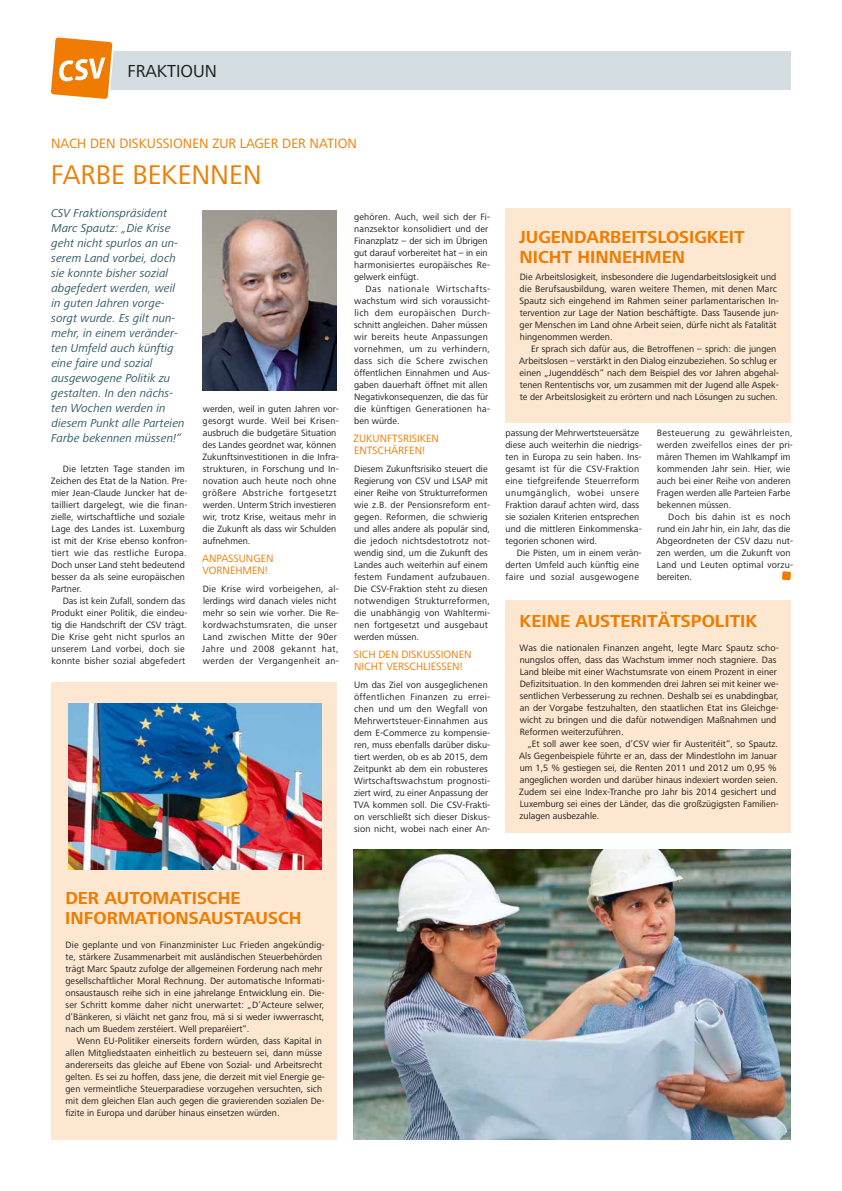
<style>
.page{position:relative;width:842px;height:1191px;background:#fff}
.page>*{position:absolute;margin:0;border:0;box-sizing:border-box;transform-origin:0 0}
.t1{font:28px "Frutiger Next LT";color:#ef7c00}
.t2{font:700 18px/20px "Frutiger Next LT";color:#ef7c00}
.t3{font:18px "Frutiger Next LT";color:#1a1a18}
.t4{font:14px "Frutiger Next LT";color:#ef7c00}
.t5{font:italic 12px/15px "Frutiger Next LT";color:#2d5967}
.t6{font:11px/12px "Frutiger Next LT";color:#ef7c00}
.t7{font:9.5px/12px "Frutiger Next LT";color:#1a1a18}
.t8{font:9.5px/12px "Frutiger Next LT";letter-spacing:.03em;color:#1a1a18}
</style>
<div class="page">
<div style="left:62px;top:51px;width:729px;height:38px;background:#d3dde2"></div>
<svg style="left:51px;top:37px;width:63px;height:62px"></svg>
<svg style="left:782px;top:571px;width:9px;height:9px"></svg>
<div style="left:51px;top:682px;width:286px;height:458px;background:#fde7d1"></div>
<div style="left:505px;top:208px;width:286px;height:214px;background:#fde7d1"></div>
<div style="left:505px;top:600px;width:286px;height:232px;background:#fde7d1"></div>
<img style="left:68px;top:703px;width:253px;height:166px">
<img style="left:354px;top:849px;width:437px;height:291px">
<img style="left:202px;top:210px;width:135px;height:181px">
<h2 class="t3" style="left:127px;top:61px;width:91px">FRAKTIOUN</h2>
<h3 class="t4" style="left:51px;top:136px;width:277px">Nach den Diskussion en zur Lager der Nation</h3>
<h1 class="t1" style="left:51px;top:159px;width:208px">Farbe bekenn en</h1>
<p class="t5" style="left:51px;top:205px;width:135px">CSV Fraktionspräsident<br>Marc Spautz: „Die Krise geht nicht spurlos an un&shy;serem Land vorbei, doch sie konnte bisher sozial abgefedert werden, weil in guten Jahren vorge&shy;sorgt wurde. Es gilt nun&shy;mehr, in einem veränder&shy;ten Umfeld auch künftig eine faire und sozial ausgewogene Politik zu gestalten. In den nächs&shy;ten Wochen werden in diesem Punkt alle Parteien<br>Farbe bekennen müssen!“</p>
<p class="t7" style="left:51px;top:463px;width:138px;text-indent:12px">Die letzten Tage standen im<br>Zeichen des Etat de la Nation. Pre&shy;mier Jean-Claude Juncker hat de&shy;tailliert dargelegt, wie die finan&shy;zielle, wirtschaftliche und soziale<br>Lage des Landes ist. Luxemburg ist mit der Krise ebenso konfron&shy;tiert wie das restliche Europa.<br>Doch unser Land steht bedeutend besser da als seine europäischen<br>Partner.</p>
<p class="t7" style="left:51px;top:595px;width:138px;text-indent:11px">Das ist kein Zufall, sondern das<br>Produkt einer Politik, die eindeu&shy;tig die Handschrift der CSV trägt.<br>Die Krise geht nicht spurlos an unserem Land vorbei, doch sie konnte bisher sozial abgefedert</p>
<p class="t7" style="left:354px;top:211px;width:138px">gehören. Auch, weil sich der Fi&shy;nanzsektor konsolidiert und der<br>Finanzplatz – der sich im Übrigen gut darauf vorbereitet hat – in ein harmonisiertes europäisches Re&shy;gelwerk einfügt.</p>
<p class="t7" style="left:354px;top:283px;width:138px;text-indent:11px">Das nationale Wirtschafts&shy;wachstum wird sich voraussicht&shy;lich dem europäischen Durch&shy;schnitt angleichen. Daher müssen wir bereits heute Anpassungen vornehmen, um zu verhindern, dass sich die Schere zwischen öffentlichen Einnahmen und Aus&shy;gaben dauerhaft öffnet mit allen<br>Negativkonsequenzen, die das für die künftigen Generationen ha&shy;ben würde.</p>
<p class="t6" style="left:354px;top:432px;width:8px">Zukunft</p>
<p class="t7" style="left:202px;top:403px;width:138px">werden, weil in guten Jahren vor&shy;gesorgt wurde. Weil bei Krisen&shy;ausbruch die budgetäre Situation des Landes geordnet war, können<br>Zukunftsinvestitionen in die Infra&shy;strukturen, in Forschung und In&shy;novation auch heute noch ohne größere Abstriche fortgesetzt werden. Unterm Strich investieren wir, trotz Krise, weitaus mehr in die Zukunft als dass wir Schulden aufnehmen.</p>
<p class="t6" style="left:202px;top:552px;width:71px">Anpassungen vorn</p>
<p class="t6" style="left:354px;top:432px;width:85px;text-indent:44px">srisiken entschärfen !</p>
<p class="t7" style="left:354px;top:463px;width:138px">Diesem Zukunftsrisiko steuert die<br>Regierung von CSV und LSAP mit einer Reihe von Strukturreformen wie z.B. der Pensionsreform ent&shy;gegen. Reformen, die schwierig und alles andere als populär sind, die jedoch nichtsdestotrotz not&shy;wendig sind, um die Zukunft des<br>Landes auch weiterhin auf einem festem Fundament aufzubauen.<br>Die CSV-Fraktion steht zu diesen notwendigen Strukturreformen, die unabhängig von Wahltermi&shy;nen fortgesetzt und ausgebaut werden müssen.</p>
<p class="t6" style="left:354px;top:648px;width:117px">Sich den Diskussion en nicht verschli eSSen !</p>
<p class="t7" style="left:353px;top:679px;width:138px">Um das Ziel von ausgeglichenen öffentlichen Finanzen zu errei&shy;chen und um den Wegfall von<br>Mehrwertsteuer-Einnahmen aus dem E-Commerce zu kompensie&shy;ren, muss ebenfalls darüber disku&shy;tiert werden, ob es ab 2015, dem<br>Zeitpunkt ab dem ein robusteres<br>Wirtschaftswachstum prognosti&shy;ziert wird, zu einer Anpassung der<br>TVA kommen soll. Die CSV-Frakti&shy;on verschließt sich dieser Diskus&shy;sion nicht, wobei nach einer An-</p>
<p class="t6" style="left:230px;top:564px;width:39px">ehmen!</p>
<p class="t8" style="left:202px;top:583px;width:138px">Die Krise wird vorbeigehen, al&shy;lerdings wird danach vieles nicht mehr so sein wie vorher. Die Re&shy;kordwachstumsraten, die unser<br>Land zwischen M itte der 90er<br>Jahre und 2008 gekannt hat, werden der Vergangenheit an-</p>
<h2 class="t2" style="left:519px;top:227px;width:227px">JUGENDARBEITSLOSIGKEIT<br>NICHT HINNEHMEN</h2>
<p class="t7" style="left:520px;top:271px;width:261px">Die Arbeitslosigkeit, insbesondere die Jugendarbeitslosigkeit und die Berufsausbildung, waren weitere Themen, mit denen Marc Spautz sich eingehend im Rahmen seiner parlamentarischen In&shy;tervention zur Lage der Nation beschäftigte. Dass Tausende jun&shy;ger Menschen im Land ohne Arbeit seien, dürfe nicht als Fatalität hingenommen werden.</p>
<p class="t7" style="left:519px;top:343px;width:261px;text-indent:12px">Er sprach sich dafür aus, die Betroffenen – sprich: die jungen Arbeitslosen – verstärkt in den Dialog einzubeziehen. So schlug er einen „Jugenddësch“ nach dem Beispiel des vor Jahren abgehal&shy;tenen Rententischs vor, um zusammen mit der Jugend alle Aspek&shy;te der Arbeitslosigkeit zu erörtern und nach Lösungen zu suchen.</p>
<p class="t7" style="left:505px;top:427px;width:138px">passung der M ehrwertsteuersätze diese auch weiterhin die niedrigs&shy;ten in Europa zu sein haben. Ins&shy;gesamt ist für die CSV-Fraktion eine tiefgreifende Steuerreform unumgänglich, wobei unsere<br>Fraktion darauf achten wird, dass sie sozialen Kriterien entsprechen und die mittleren Einkommenska&shy;tegorien schonen wird.</p>
<p class="t7" style="left:505px;top:547px;width:138px;text-indent:11px">Die Pisten, um in einem verän&shy;derten Umfeld auch künftig eine faire und sozial ausgewogene</p>
<p class="t7" style="left:657px;top:427px;width:138px">Besteuerung zu gewährleisten, werden zweifellos eines der pri&shy;mären Themen im Wahlkampf im kommenden Jahr sein. H ier, wie auch bei einer Reihe von anderen<br>Fragen werden alle Parteien Farbe bekennen müssen.</p>
<p class="t7" style="left:656px;top:511px;width:138px;text-indent:12px">Doch bis dahin ist es noch rund ein Jahr hin, ein Jahr, das die<br>Abgeordneten der CSV dazu nut&shy;zen werden, um die Zukunft von<br>Land und Leuten optimal vorzu&shy;bereiten.</p>
<h2 class="t2" style="left:519px;top:610px;width:239px">KEINE AUSTERITÄTSPOLITIK</h2>
<p class="t7" style="left:520px;top:641px;width:261px">Was die nationalen Finanzen angeht, legte Marc Spautz scho&shy;nungslos offen, dass das Wachstum immer noch stagniere. Das Land bleibe mit einer Wachstumsrate von einem Prozent in einer Defizitsituation. In den kommenden drei Jahren sei mit keiner we&shy;sentlichen Verbesserung zu rechnen. Deshalb sei es unabdingbar, an der Vorgabe festzuhalten, den staatlichen Etat ins Gleichge&shy;wicht zu bringen und die dafür notwendigen Maßnahmen und Reformen weiterzuführen.</p>
<p class="t7" style="left:519px;top:737px;width:261px;text-indent:8px">„Et soll awer kee soen, d’CSV wier fir Austeritéit“, so Spautz.<br>Als Gegenbeispiele führte er an, dass der M indestlohn im Januar um 1,5 % gestiegen sei, die Renten 2011 und 2012 um 0,95 % angeglichen worden und darüber hinaus indexiert worden seien.<br>Zudem sei eine Index-Tranche pro Jahr bis 2014 gesichert und Luxemburg sei eines der Länder, das die großzügigsten Familien&shy;zulagen ausbezahle.</p>
<h2 class="t2" style="left:65px;top:887px;width:238px">DER AUTOMATISCHE<br>INFORMATIONSAUSTAUSCH</h2>
<p class="t7" style="left:65px;top:938px;width:261px">Die geplante und von Finanzminister Luc Frieden angekündig&shy;te, stärkere Zusammenarbeit mit ausländischen Steuerbehörden trägt Marc Spautz zufolge der allgemeinen Forderung nach mehr gesellschaftlicher Moral Rechnung. Der automatische Informati&shy;onsaustausch reihe sich in eine jahrelange Entwicklung ein. Die&shy;ser Schritt komme daher nicht unerwartet: „D’Acteure selwer, d’Bänkeren, si vläicht net ganz frou, mä si si weder iwwerrascht, nach um Buedem zerstéiert. Well preparéiert“.</p>
<p class="t7" style="left:65px;top:1034px;width:261px;text-indent:11px">Wenn EU-Politiker einerseits fordern würden, dass Kapital in allen M itgliedstaaten einheitlich zu besteuern sei, dann müsse andererseits das gleiche auf Ebene von Sozial- und Arbeitsrecht gelten. Es sei zu hoffen, dass jene, die derzeit mit viel Energie ge&shy;gen vermeintliche Steuerparadiese vorzugehen versuchten, sich mit dem gleichen Elan auch gegen die gravierenden sozialen De&shy;fizite in Europa und darüber hinaus einsetzen würden.</p>
</div>
